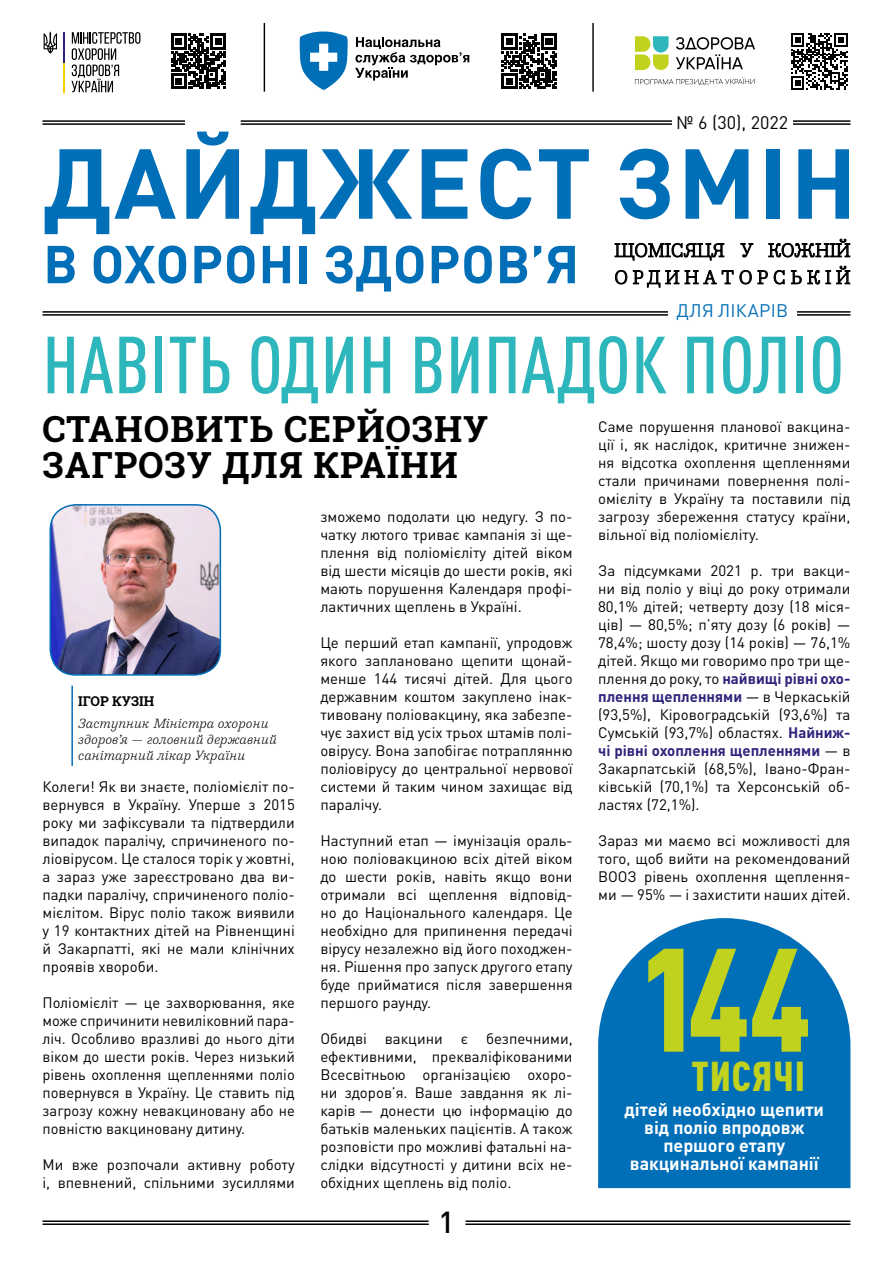
<style>
.page{position:relative;width:893px;height:1263px;background:#fff}
.page>*{position:absolute;margin:0;border:0;box-sizing:border-box;transform-origin:0 0}
.zagolovok{font:900 condensed 144.6px "DIN Pro";color:#c0d11e}
.t1{font:700 97.5px "DIN Pro";letter-spacing:.02em;color:#006fb8}
.t2{font:500 condensed 79.5px "DIN Pro";letter-spacing:.01em;color:#2db7bc}
.t3{font:700 52.5px "DIN Pro";letter-spacing:.015em;color:#006fb8}
.zagolovok-2{font:900 condensed 41.1px "DIN Pro";letter-spacing:.02em;color:#c0d11e}
.t4{font:700 36px/36px "Roboto Slab";letter-spacing:.025em;color:#000}
.t5{font:500 30px "DIN Pro";color:#000}
.t6{font:300 19.5px/27px "Co Fo Robert";letter-spacing:.185em;color:#000}
.main_text{font:700 18px/18px "DIN Pro";color:#fff;text-align:center}
.t7{font:18px "DIN Pro";color:#000}
.t8{font:18px "DIN Pro";letter-spacing:.02em;color:#006fb8}
.main_text-2{font:15px/18px "DIN Pro";color:#000;text-align:justify}
.podpis{font:italic 300 13.5px/16.2px "Co Fo Robert";color:#000}
.FIO{font:700 13.5px "Roboto Slab";color:#000}
.s1{font-weight:700;color:#2d247b}
</style>
<div class="page">
<hr style="left:43px;top:1220px;width:807px;height:2px;background:#000">
<hr style="left:43px;top:1223px;width:807px;height:2px;background:#000">
<div style="left:429px;top:1203px;width:37px;height:37px;background:#fff;border-radius:50%"></div>
<svg style="left:44px;top:31px;width:13px;height:23px"></svg>
<hr style="left:64px;top:62px;width:1px;height:30px;background:#fc0">
<hr style="left:64px;top:32px;width:1px;height:30px;background:#2e2382">
<svg style="left:71px;top:32px;width:69px;height:60px"></svg>
<svg style="left:171px;top:34px;width:55px;height:55px"></svg>
<svg style="left:300px;top:31px;width:48px;height:59px"></svg>
<svg style="left:355px;top:37px;width:114px;height:44px"></svg>
<svg style="left:502px;top:34px;width:55px;height:55px"></svg>
<svg style="left:635px;top:36px;width:34px;height:34px"></svg>
<svg style="left:635px;top:77px;width:120px;height:8px"></svg>
<svg style="left:676px;top:37px;width:79px;height:32px"></svg>
<svg style="left:791px;top:33px;width:57px;height:57px"></svg>
<hr style="left:264px;top:23px;width:1px;height:69px;background:#000">
<hr style="left:592px;top:23px;width:2px;height:69px;background:#000">
<svg style="left:614px;top:242px;width:111px;height:19px"></svg>
<svg style="left:740px;top:243px;width:14px;height:15px"></svg>
<svg style="left:768px;top:238px;width:83px;height:20px"></svg>
<svg style="left:615px;top:270px;width:170px;height:18px"></svg>
<svg style="left:791px;top:265px;width:60px;height:20px"></svg>
<hr style="left:43px;top:311px;width:807px;height:2px;background:#000">
<hr style="left:43px;top:314px;width:807px;height:2px;background:#000">
<hr style="left:241px;top:120px;width:609px;height:2px;background:#000">
<hr style="left:241px;top:123px;width:609px;height:2px;background:#000">
<hr style="left:43px;top:120px;width:142px;height:2px;background:#000">
<hr style="left:43px;top:123px;width:142px;height:2px;background:#000">
<div style="left:672px;top:111px;width:121px;height:23px;background:#fff"></div>
<div style="left:668px;top:299px;width:129px;height:23px;background:#fff"></div>
<hr style="left:71px;top:686px;width:2px;height:26px;background:#006fb8">
<hr style="left:71px;top:712px;width:2px;height:54px;background:#006fb8">
<img style="left:50px;top:505px;width:170px;height:170px">
<div style="left:50px;top:504px;width:171px;height:172px;border:2px solid #006fb8;border-radius:26px"></div>
<svg style="left:598px;top:918px;width:252px;height:270px;fill:#006fb8"></svg>
<p class="t7" style="left:677px;top:108px;width:113px">№ 6 (30), 2022</p>
<p class="t1" style="left:43px;top:102px;width:815px">ДАЙДЖЕСТ ЗМІН</p>
<p class="t3" style="left:43px;top:220px;width:537px">В ОХОРОНІ ЗДОРОВ’Я</p>
<p class="t6" style="left:614px;top:237px;width:237px">ЩОМІСЯЦЯ У КОЖНІЙ<br>ОРДИНАТОРСЬКІЙ</p>
<p class="t8" style="left:677px;top:296px;width:113px">ДЛЯ ЛІКАРІВ</p>
<p class="t2" style="left:43px;top:306px;width:803px">НАВІТЬ ОДИН ВИПАДОК ПОЛІО</p>
<p class="t4" style="left:43px;top:411px;width:447px">СТАНОВИТЬ СЕРЙОЗНУ<br>ЗАГРОЗУ ДЛЯ КРАЇНИ</p>
<p class="main_text-2" style="left:598px;top:416px;width:254px">Саме порушення планової вакцина&shy;ції і, як наслідок, критичне знижен&shy;ня відсотка охоплення щепленнями стали причинами повернення полі&shy;омієліту в Україну та поставили під загрозу збереження статусу країни, вільної від поліомієліту.</p>
<p class="main_text-2" style="left:598px;top:560px;width:254px">За підсумками 2021 р. три вакци&shy;ни від поліо у віці до року отримали 80,1% дітей; четверту дозу (18 міся&shy;ців) — 80,5%; п’яту дозу (6 років) — 78,4%; шосту дозу (14 років) — 76,1% дітей. Якщо ми говоримо про три ще&shy;плення до року, то <span class="s1">найвищі рівні охо&shy;плення щепленнями</span> — в Черкаській (93,5%), Кіровоградській (93,6%) та Сумській (93,7%) областях. <span class="s1">Найниж&shy;чі рівні охоплення щепленнями</span> — в Закарпатській (68,5%), Івано-Фран&shy;ківській (70,1%) та Херсонській об&shy;ластях (72,1%).</p>
<p class="main_text-2" style="left:598px;top:830px;width:254px">Зараз ми маємо всі можливості для того, щоб вийти на рекомендований ВООЗ рівень охоплення щеплення&shy;ми — 95% — і захистити наших дітей.</p>
<p class="main_text-2" style="left:320px;top:506px;width:254px">зможемо подолати цю недугу. З по&shy;чатку лютого триває кампанія зі ще&shy;плення від поліомієліту дітей віком від шести місяців до шести років, які мають порушення Календаря профі&shy;лактичних щеплень в Україні.</p>
<p class="main_text-2" style="left:320px;top:632px;width:254px">Це перший етап кампанії, упродовж якого заплановано щепити щонай&shy;менше 144 тисячі дітей. Для цього державним коштом закуплено інак&shy;тивовану поліовакцину, яка забезпе&shy;чує захист від усіх трьох штамів полі&shy;овірусу. Вона запобігає потраплянню поліовірусу до центральної нервової системи й таким чином захищає від паралічу.</p>
<p class="main_text-2" style="left:320px;top:830px;width:254px">Наступний етап — імунізація ораль&shy;ною поліовакциною всіх дітей віком до шести років, навіть якщо вони отримали всі щеплення відповід&shy;но до Національного календаря. Це необхідно для припинення передачі вірусу незалежно від його походжен&shy;ня. Рішення про запуск другого етапу буде прийматися після завершення першого раунду.</p>
<p class="main_text-2" style="left:320px;top:1028px;width:254px">Обидві вакцини є безпечними, ефективними, прекваліфікованими Всесвітньою організацією охоро&shy;ни здоров’я. Ваше завдання як лі&shy;карів — донести цю інформацію до батьків маленьких пацієнтів. А також розповісти про можливі фатальні на&shy;слідки відсутності у дитини всіх не&shy;обхідних щеплень від поліо.</p>
<p class="FIO" style="left:78px;top:692px;width:78px">ІГОР КУЗІН</p>
<p class="podpis" style="left:78px;top:715px;width:200px">Заступник Міністра охорони здоров’я — головний державний санітарний лікар України</p>
<p class="main_text-2" style="left:43px;top:776px;width:254px">Колеги! Як ви знаєте, поліомієліт по&shy;вернувся в Україну. Уперше з 2015 року ми зафіксували та підтвердили випадок паралічу, спричиненого по&shy;ліовірусом. Це сталося торік у жовтні, а зараз уже зареєстровано два ви&shy;падки паралічу, спричиненого поліо&shy;мієлітом. Вірус поліо також виявили у 19 контактних дітей на Рівненщині й Закарпатті, які не мали клінічних проявів хвороби.</p>
<p class="main_text-2" style="left:43px;top:992px;width:254px">Поліомієліт — це захворювання, яке може спричинити невиліковний пара&shy;ліч. Особливо вразливі до нього діти віком до шести років. Через низький рівень охоплення щепленнями поліо повернувся в Україну. Це ставить під загрозу кожну невакциновану або не повністю вакциновану дитину.</p>
<p class="main_text-2" style="left:43px;top:1154px;width:254px">Ми вже розпочали активну роботу і, впевнений, спільними зусиллями</p>
<p class="zagolovok" style="left:638px;top:888px;width:175px">144</p>
<p class="zagolovok-2" style="left:691px;top:1044px;width:115px">ТИСЯЧІ</p>
<p class="main_text" style="left:625px;top:1098px;width:201px">дітей необхідно щепити від поліо впродовж першого етапу вакцинальної кампанії</p>
<h3 class="t5" style="left:439px;top:1197px;width:17px">1</h3>
</div>
